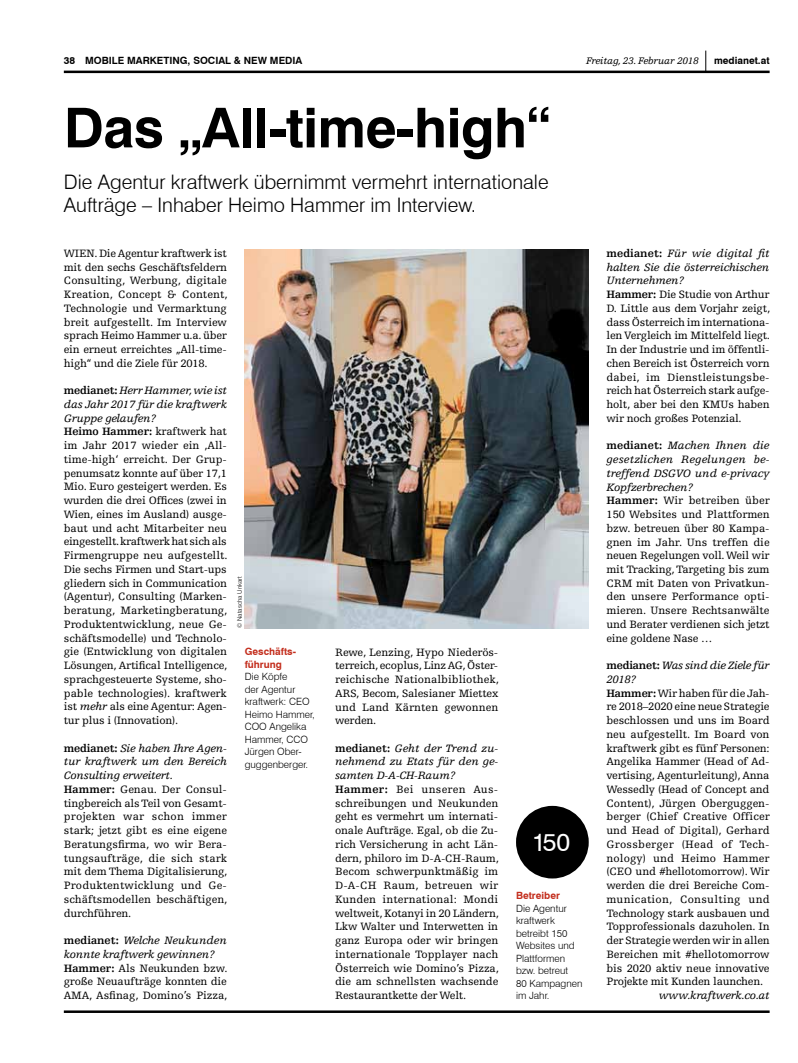
<style>
.page{position:relative;width:798px;height:1063px;background:#fff}
.page>*{position:absolute;margin:0;border:0;box-sizing:border-box;transform-origin:0 0}
.t1{font:700 55px "Swiss 721 BT";color:#000}
.t2{font:25px "Swiss 721 BT";color:#fff}
.t3{font:300 20px/22.5px "Swiss 721 BT";color:#000}
.t4{font:11.25px/13.8px "Egyptienne FLT Std";letter-spacing:-.015em;color:#000}
.t5{font:italic 11.25px "Egyptienne FLT Std";letter-spacing:-.02em;color:#000}
.t6{font:300 10px/12.5px "Swiss 721 BT";color:#000}
.t7{font:700 10px "Swiss 721 BT";color:#000}
.t8{font:700 10px/12.5px "Swiss 721 BT";color:#c32d1c}
.t9{font:italic 10px "Egyptienne FLT Std";letter-spacing:-.02em;color:#000}
.t10{font:300 6.25px "Swiss 721 BT";color:#000}
.s1{font-weight:700}
.s2{font-style:italic}
</style>
<div class="page">
<svg style="left:705px;top:51px;width:1px;height:20px"></svg>
<hr style="left:64px;top:71px;width:705px;height:2px;background:#000">
<hr style="left:64px;top:1010px;width:705px;height:3px;background:#000">
<div style="left:516px;top:806px;width:72px;height:73px;background:#000;border-radius:50%"></div>
<img style="left:244px;top:249px;width:344px;height:379px">
<p class="t7" style="left:64px;top:55px;width:240px">38 Mobile marketing, social &amp; New Media</p>
<p class="t9" style="left:585px;top:56px;width:114px">Freitag, 23. Februar 2018</p>
<h1 class="t1" style="left:64px;top:94px;width:488px">Das „All-time-high“</h1>
<h3 class="t3" style="left:64px;top:171px;width:486px">Die Agentur kraftwerk übernimmt vermehrt internationale<br>Aufträge – Inhaber Heimo Hammer im Interview.</h3>
<p class="t7" style="left:713px;top:55px;width:57px">medianet.at</p>
<p class="t4" style="left:64px;top:246px;width:165px;text-align:justify">WIEN. Die Agentur kraftwerk ist mit den sechs Geschäftsfeldern Consulting, Werbung, digitale Kreation, Concept &amp; Content, Technologie und Vermarktung breit aufgestellt. Im Interview sprach Heimo Hammer u.a. über ein erneut erreichtes „All-time&shy;high“ und die Ziele für 2018.</p>
<p class="t4" style="left:64px;top:384px;width:165px"><span class="s1">medianet:</span> <span class="s2">Herr Hammer, wie ist das Jahr 2017 für die kraftwerk<br>Gruppe gelaufen?<br></span><span class="s1">Heimo Hammer:</span> kraftwerk hat im Jahr 2017 wieder ein ‚All&shy;time-high‘ erreicht. Der Grup&shy;penumsatz konnte auf über 17,1<br>Mio. Euro gesteigert werden. Es wurden die drei Offices (zwei in<br>Wien, eines im Ausland) ausge&shy;baut und acht Mitarbeiter neu eingestellt. kraftwerk hat sich als<br>Firmengruppe neu aufgestellt.<br>Die sechs Firmen und Start-ups gliedern sich in Communication (Agentur), Consulting (Marken&shy;beratung, Marketingberatung,<br>Produktentwicklung, neue Ge&shy;schäftsmodelle) und Technolo&shy;gie (Entwicklung von digitalen<br>Lösungen, Artifical Intelligence, sprachgesteuerte Systeme, sho&shy;pable technologies). kraftwerk ist <span class="s2">mehr</span> als eine Agentur: Agen&shy;tur plus i (Innovation).</p>
<p class="t4" style="left:64px;top:741px;width:165px"><span class="s1">medianet:</span> <span class="s2">Sie haben Ihre Agen&shy;tur kraftwerk um den Bereich<br>Consulting erweitert.<br></span><span class="s1">Hammer:</span> Genau. Der Consul&shy;tingbereich als Teil von Gesamt&shy;projekten war schon immer stark; jetzt gibt es eine eigene<br>Beratungsfirma, wo wir Bera&shy;tungsaufträge, die sich stark mit dem Thema Digitalisierung,<br>Produktentwicklung und Ge&shy;schäftsmodellen beschäftigen, durchführen.</p>
<p class="t4" style="left:64px;top:934px;width:165px"><span class="s1">medianet:</span> <span class="s2">Welche Neukunden konnte kraftwerk gewinnen?<br></span><span class="s1">Hammer:</span> Als Neukunden bzw. große Neuaufträge konnten die<br>AMA, Asfinag, Domino’s Pizza,</p>
<p class="t10" style="left:236px;top:628px;width:54px;rotate:-90deg">© Natascha Unkart</p>
<p class="t8" style="left:244px;top:646px;width:52px">Geschäfts&shy;führung</p>
<p class="t6" style="left:244px;top:671px;width:72px">Die Köpfe<br>der Agentur kraftwerk: CEO<br>Heimo Hammer,<br>COO Angelika<br>Hammer, CCO<br>Jürgen Ober&shy;guggenberger.</p>
<p class="t4" style="left:335px;top:645px;width:165px;text-align:justify">Rewe, Lenzing, Hypo Niederös&shy;terreich, ecoplus, Linz AG, Öster&shy;reichische Nationalbibliothek, ARS, Becom, Salesianer Miettex und Land Kärnten gewonnen werden.</p>
<p class="t4" style="left:335px;top:741px;width:165px"><span class="s1">medianet:</span> <span class="s2">Geht der Trend zu&shy;nehmend zu Etats für den ge&shy;samten D-A-CH-Raum?<br></span><span class="s1">Hammer:</span> Bei unseren Aus&shy;schreibungen und Neukunden geht es vermehrt um internati&shy;onale Aufträge. Egal, ob die Zu&shy;rich Versicherung in acht Län&shy;dern, philoro im D-A-CH-Raum,<br>Becom schwerpunktmäßig im<br>D-A-CH Raum, betreuen wir<br>Kunden international: Mondi weltweit, Kotanyi in 20 Ländern,<br>Lkw Walter und Interwetten in ganz Europa oder wir bringen internationale Topplayer nach<br>Österreich wie Domino’s Pizza, die am schnellsten wachsende<br>Restaurantkette der Welt.</p>
<h2 class="t2" style="left:532px;top:827px;width:40px">150</h2>
<p class="t8" style="left:516px;top:889px;width:45px">Betreiber</p>
<p class="t6" style="left:516px;top:902px;width:68px">Die Agentur kraftwerk betreibt 150<br>Websites und<br>Plattformen bzw. betreut<br>80 Kampagnen im Jahr.</p>
<p class="t4" style="left:606px;top:246px;width:165px"><span class="s1">medianet:</span> <span class="s2">Für wie digital fit halten Sie die österreichischen<br>Unternehmen?<br></span><span class="s1">Hammer:</span> Die Studie von Arthur<br>D. Little aus dem Vorjahr zeigt, dass Österreich im internationa&shy;len Vergleich im Mittelfeld liegt.<br>In der Industrie und im öffentli&shy;chen Bereich ist Österreich vorn dabei, im Dienstleistungsbe&shy;reich hat Österreich stark aufge&shy;holt, aber bei den KMUs haben wir noch großes Potenzial.</p>
<p class="t4" style="left:606px;top:439px;width:165px"><span class="s1">medianet:</span> <span class="s2">Machen Ihnen die gesetzlichen Regelungen be&shy;treffend DSGVO und e-privacy<br>Kopfzerbrechen?<br></span><span class="s1">Hammer:</span> Wir betreiben über<br>150 Websites und Plattformen bzw. betreuen über 80 Kampa&shy;gnen im Jahr. Uns treffen die neuen Regelungen voll. Weil wir mit Tracking, Targeting bis zum<br>CRM mit Daten von Privatkun&shy;den unsere Performance opti&shy;mieren. Unsere Rechtsanwälte und Berater verdienen sich jetzt eine goldene Nase …</p>
<p class="t4" style="left:606px;top:659px;width:165px"><span class="s1">medianet:</span> <span class="s2">Was sind die Ziele für<br>2018?<br></span><span class="s1">Hammer:</span> Wir haben für die Jah&shy;re 2018–2020 eine neue Strategie beschlossen und uns im Board neu aufgestellt. Im Board von kraftwerk gibt es fünf Personen:<br>Angelika Hammer (Head of Ad&shy;vertising, Agenturleitung), Anna<br>Wessedly (Head of Concept and<br>Content), Jürgen Oberguggen&shy;berger (Chief Creative Officer und Head of Digital), Gerhard<br>Grossberger (Head of Tech&shy;nology) und Heimo Hammer (CEO und #hellotomorrow). Wir werden die drei Bereiche Com&shy;munication, Consulting und<br>Technology stark ausbauen und<br>Topprofessionals dazuholen. In der Strategie werden wir in allen<br>Bereichen mit #hellotomorrow bis 2020 aktiv neue innovative<br>Projekte mit Kunden launchen.</p>
<p class="t5" style="left:658px;top:989px;width:112px">www.kraftwerk.co.at</p>
</div>
